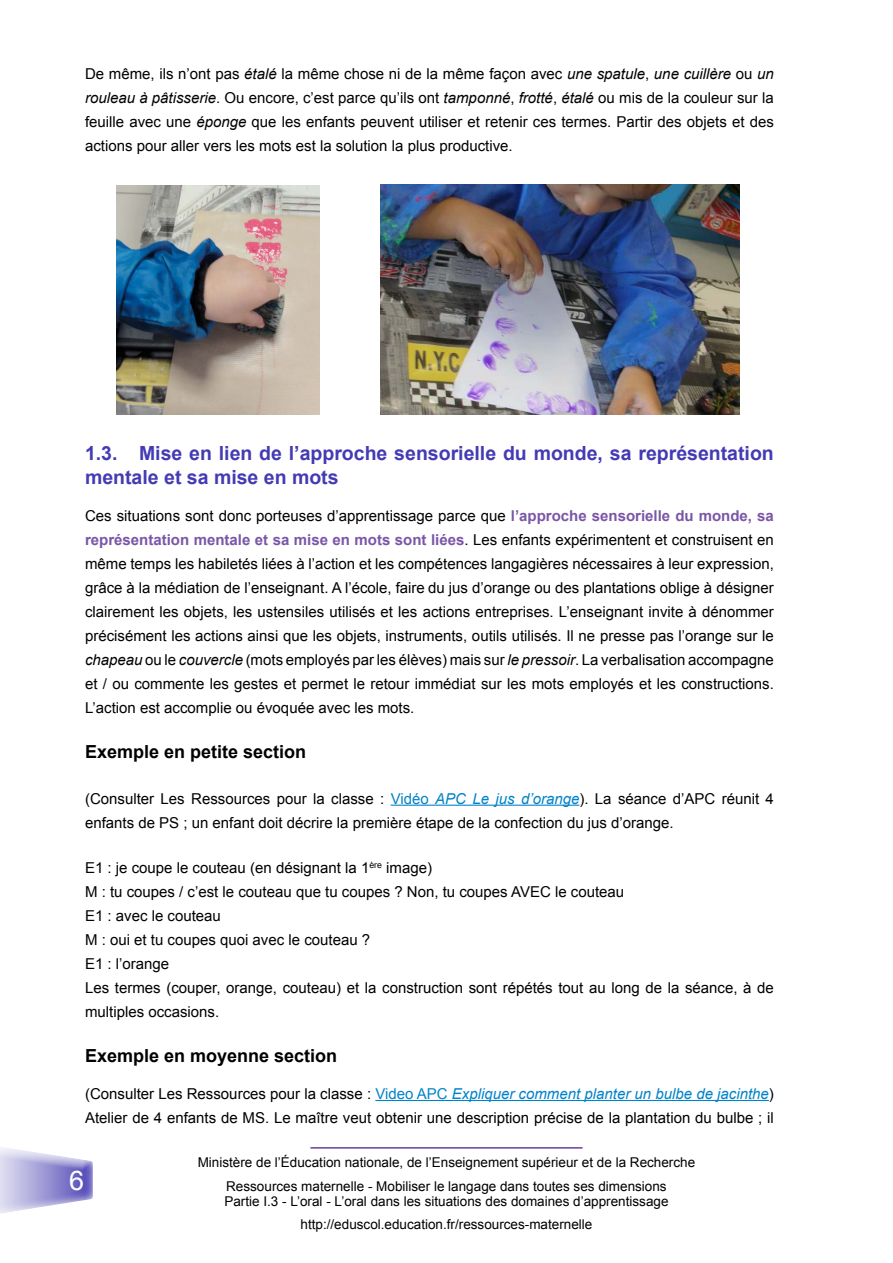
<style>
.page{position:relative;width:893px;height:1263px;background:#fff}
.page>*{position:absolute;margin:0;border:0;box-sizing:border-box;transform-origin:0 0}
.t1{font:27px "Arial";color:#fff}
.t2{font:700 19.5px/24px "Arial";color:#443bb4}
.t3{font:700 18px "Arial";color:#000}
.t4{font:15px/24px "Arial";color:#000}
.t5{font:13.5px/23.5px "Arial";color:#000;text-align:center}
.s1{font-style:italic}
.s2{font-weight:700;color:#7b56a7}
.s3{color:#0083c9}
.s4{font-style:italic;color:#0083c9}
</style>
<div class="page">
<div style="left:0;top:1154px;width:104px;height:63px;background:#6a3f9d;opacity:.75"></div>
<hr style="left:310px;top:1147px;width:272px;height:1px;background:#6a3f9d">
<hr style="left:391px;top:805px;width:188px;height:1px;background:#0083c9">
<hr style="left:375px;top:1100px;width:394px;height:1px;background:#0083c9">
<img style="left:380px;top:185px;width:359px;height:229px">
<img style="left:117px;top:186px;width:202px;height:228px">
<p class="t4" style="left:85px;top:62px;width:690px;text-align:justify">De même, ils n’ont pas <span class="s1">étalé</span> la même chose ni de la même façon avec <span class="s1">une spatule</span>, <span class="s1">une cuillère</span> ou <span class="s1">un rouleau à pâtisserie</span>. Ou encore, c’est parce qu’ils ont <span class="s1">tamponné</span>, <span class="s1">frotté</span>, <span class="s1">étalé</span> ou mis de la couleur sur la feuille avec une <span class="s1">éponge</span> que les enfants peuvent utiliser et retenir ces termes. Partir des objets et des actions pour aller vers les mots est la solution la plus productive.</p>
<h2 class="t2" style="left:85px;top:442px;width:690px">1.3. Mise en lien de l’approche sensorielle du monde, sa représentation mentale et sa mise en mots</h2>
<p class="t4" style="left:85px;top:504px;width:690px;text-align:justify">Ces situations sont donc porteuses d’apprentissage parce que <span class="s2">l’approche sensorielle du monde, sa représentation mentale et sa mise en mots sont liées</span>. Les enfants expérimentent et construisent en même temps les habiletés liées à l’action et les compétences langagières nécessaires à leur expression, grâce à la médiation de l’enseignant. A l’école, faire du jus d’orange ou des plantations oblige à désigner clairement les objets, les ustensiles utilisés et les actions entreprises. L’enseignant invite à dénommer précisément les actions ainsi que les objets, instruments, outils utilisés. Il ne presse pas l’orange sur le <span class="s1">chapeau</span> ou le <span class="s1">couvercle</span> (mots employés par les élèves) mais sur <span class="s1">le pressoir</span>. La verbalisation accompagne et / ou commente les gestes et permet le retour immédiat sur les mots employés et les constructions.<br>L’action est accomplie ou évoquée avec les mots.</p>
<p class="t3" style="left:85px;top:740px;width:223px">Exemple en petite section</p>
<p class="t4" style="left:85px;top:786px;width:690px">(Consulter Les Ressources pour la classe : <span class="s3">Vidéo</span> <span class="s4">APC Le jus d’orange</span>). La séance d’APC réunit 4 enfants de PS ; un enfant doit décrire la première étape de la confection du jus d’orange.</p>
<p class="t4" style="left:85px;top:856px;width:690px">E1 : je coupe le couteau (en désignant la 1<sup>ère</sup> image)<br>M : tu coupes / c’est le couteau que tu coupes ? Non, tu coupes AVEC le couteau<br>E1 : avec le couteau<br>M : oui et tu coupes quoi avec le couteau ?<br>E1 : l’orange<br>Les termes (couper, orange, couteau) et la construction sont répétés tout au long de la séance, à de multiples occasions.</p>
<p class="t3" style="left:85px;top:1044px;width:254px">Exemple en moyenne section</p>
<p class="t4" style="left:85px;top:1082px;width:690px">(Consulter Les Ressources pour la classe : <span class="s3">Video APC</span> <span class="s4">Expliquer comment planter un bulbe de jacinthe</span>)<br>Atelier de 4 enfants de MS. Le maître veut obtenir une description précise de la plantation du bulbe ; il</p>
<h1 class="t1" style="left:69px;top:1162px;width:17px">6</h1>
<p class="t5" style="left:198px;top:1151px;width:499px">Ministère de l’Éducation nationale, de l’Enseignement supérieur et de la Recherche<br>Ressources maternelle - Mobiliser le langage dans toutes ses dimensions</p>
<p class="t5" style="left:224px;top:1189px;width:446px">Partie I.3 - L’oral - L’oral dans les situations des domaines d’apprentissage http://eduscol.education.fr/ressources-maternelle</p>
</div>
